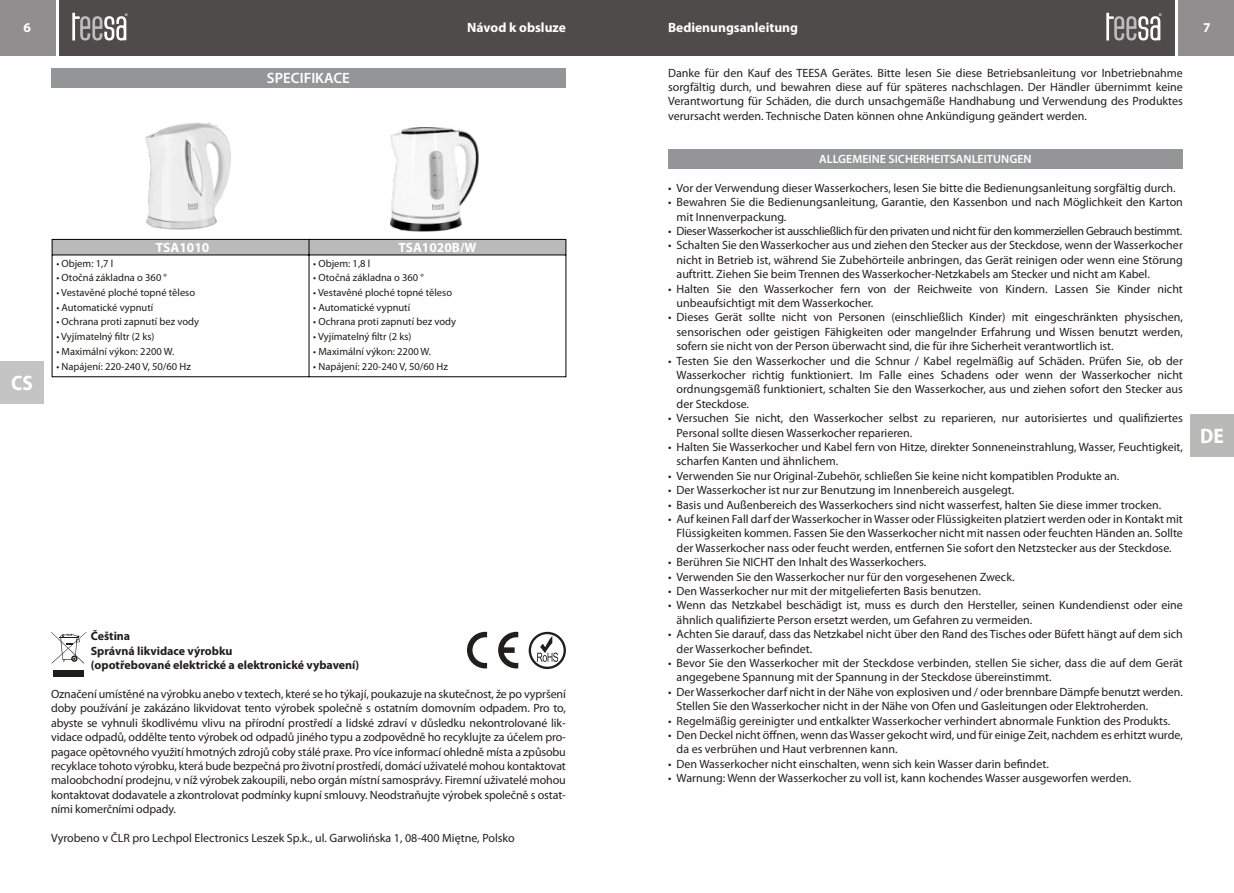
<style>
.page{position:relative;width:1234px;height:893px;background:#fff}
.page>*{position:absolute;margin:0;border:0;box-sizing:border-box;transform-origin:0 0}
.t1{font:700 semi-condensed 21px "Myriad Pro";color:#fff}
.t2{font:600 15px "Myriad Pro";color:#fff}
.t3{font:700 13.5px "Myriad Pro";color:#fff}
.t4{font:12px/14.4px "Myriad Pro";color:#231e1e}
.t5{font:12px "Myriad Pro";letter-spacing:-.03em;color:#231e1e}
.t6{font:700 12px/14.4px "Myriad Pro";color:#231e1e}
.t7{font:600 12px "Myriad Pro";color:#fff}
.t8{font:10.5px "Myriad Pro";color:#1d1d1b}
</style>
<div class="page">
<div style="left:0;top:0;width:55px;height:55px;background:#918e8f"></div>
<div style="left:60px;top:0;width:557px;height:55px;background:#4f4b4b"></div>
<svg style="left:72px;top:13px;width:56px;height:28px"></svg>
<div style="left:0;top:362px;width:44px;height:42px;background:#c4c4c4"></div>
<div style="left:668px;top:149px;width:514px;height:19px;background:#949597"></div>
<div style="left:1178px;top:0;width:55px;height:55px;background:#918e8f"></div>
<div style="left:617px;top:0;width:557px;height:55px;background:#4f4b4b"></div>
<svg style="left:1106px;top:13px;width:55px;height:28px"></svg>
<div style="left:1189px;top:414px;width:44px;height:43px;background:#b9b9b8"></div>
<div style="left:51px;top:68px;width:515px;height:20px;background:#949597"></div>
<div style="left:52px;top:239px;width:514px;height:16px;background:#bababa"></div>
<hr style="left:52px;top:239px;width:1px;height:138px;background:#000">
<hr style="left:565px;top:239px;width:1px;height:138px;background:#000">
<hr style="left:308px;top:239px;width:1px;height:138px;background:#000">
<hr style="left:52px;top:239px;width:514px;height:1px;background:#000">
<hr style="left:52px;top:255px;width:514px;height:1px;background:#000">
<hr style="left:52px;top:376px;width:514px;height:1px;background:#000">
<svg style="left:528px;top:632px;width:38px;height:37px"></svg>
<svg style="left:467px;top:632px;width:20px;height:36px"></svg>
<svg style="left:498px;top:632px;width:20px;height:36px"></svg>
<img style="left:159px;top:228px;width:43px;height:2px">
<img style="left:145px;top:123px;width:85px;height:105px">
<svg style="left:188px;top:204px;width:10px;height:5px"></svg>
<img style="left:390px;top:219px;width:51px;height:13px">
<img style="left:391px;top:127px;width:87px;height:104px">
<svg style="left:433px;top:204px;width:10px;height:6px"></svg>
<div style="left:53px;top:670px;width:31px;height:6px;background:#1d1d1b"></div>
<svg style="left:51px;top:632px;width:35px;height:32px"></svg>
<p class="t3" style="left:23px;top:22px;width:9px">6</p>
<p class="t3" style="left:436px;top:22px;width:131px">Bedienungsanleitung</p>
<p class="t3" style="left:668px;top:22px;width:131px">Bedienungsanleitung</p>
<p class="t3" style="left:1202px;top:22px;width:9px">7</p>
<p class="t3" style="left:467px;top:22px;width:100px">Návod k obsluze</p>
<p class="t3" style="left:668px;top:22px;width:93px">Návod k obsluz</p>
<p class="t2" style="left:267px;top:72px;width:84px">SPECIFIKACE</p>
<h1 class="t1" style="left:11px;top:374px;width:23px">CS</h1>
<p class="t3" style="left:156px;top:242px;width:55px">TSA1010</p>
<p class="t3" style="left:398px;top:242px;width:80px">TSA1020B/W</p>
<p class="t8" style="left:56px;top:259px;width:59px">• Objem: 1,7 l</p>
<p class="t8" style="left:56px;top:273px;width:112px">• Otočná základna o 360 °</p>
<p class="t8" style="left:56px;top:288px;width:140px">• Vestavěné ploché topné těleso</p>
<p class="t8" style="left:56px;top:303px;width:98px">• Automatické vypnutí</p>
<p class="t8" style="left:56px;top:318px;width:144px">• Ochrana proti zapnutí bez vody</p>
<p class="t8" style="left:56px;top:332px;width:100px">• Vyjímatelný filtr (2 ks)</p>
<p class="t8" style="left:56px;top:347px;width:119px">• Maximální výkon: 2200 W.</p>
<p class="t8" style="left:56px;top:362px;width:136px">• Napájení: 220-240 V, 50/60 Hz</p>
<p class="t8" style="left:313px;top:259px;width:59px">• Objem: 1,8 l</p>
<p class="t8" style="left:313px;top:273px;width:112px">• Otočná základna o 360 °</p>
<p class="t8" style="left:313px;top:288px;width:140px">• Vestavěné ploché topné těleso</p>
<p class="t8" style="left:313px;top:303px;width:98px">• Automatické vypnutí</p>
<p class="t8" style="left:313px;top:318px;width:144px">• Ochrana proti zapnutí bez vody</p>
<p class="t8" style="left:313px;top:332px;width:100px">• Vyjímatelný filtr (2 ks)</p>
<p class="t8" style="left:313px;top:347px;width:119px">• Maximální výkon: 2200 W.</p>
<p class="t8" style="left:313px;top:362px;width:136px">• Napájení: 220-240 V, 50/60 Hz</p>
<p class="t6" style="left:91px;top:630px;width:270px">Čeština<br>Správná likvidace výrobku<br>(opotřebované elektrické a elektronické vybavení)</p>
<p class="t4" style="left:51px;top:688px;width:516px;text-align:justify">Označení umístěné na výrobku anebo v textech, které se ho týkají, poukazuje na skutečnost, že po vypršení doby používání je zakázáno likvidovat tento výrobek společně s ostatním domovním odpadem. Pro to, abyste se vyhnuli škodlivému vlivu na přírodní prostředí a lidské zdraví v důsledku nekontrolované lik&shy;vidace odpadů, oddělte tento výrobek od odpadů jiného typu a zodpovědně ho recyklujte za účelem pro&shy;pagace opětovného využití hmotných zdrojů coby stálé praxe. Pro více informací ohledně místa a způsobu recyklace tohoto výrobku, která bude bezpečná pro životní prostředí, domácí uživatelé mohou kontaktovat maloobchodní prodejnu, v níž výrobek zakoupili, nebo orgán místní samosprávy. Firemní uživatelé mohou kontaktovat dodavatele a zkontrolovat podmínky kupní smlouvy. Neodstraňujte výrobek společně s ostat&shy;ními komerčními odpady.</p>
<p class="t4" style="left:51px;top:832px;width:465px">Vyrobeno v ČLR pro Lechpol Electronics Leszek Sp.k., ul. Garwolińska 1, 08-400 Miętne, Polsko</p>
<p class="t4" style="left:668px;top:66px;width:516px;text-align:justify">Danke für den Kauf des TEESA Gerätes. Bitte lesen Sie diese Betriebsanleitung vor Inbetriebnahme sorgfältig durch, und bewahren diese auf für späteres nachschlagen. Der Händler übernimmt keine Verantwortung für Schäden, die durch unsachgemäße Handhabung und Verwendung des Produktes verursacht werden. Technische Daten können ohne Ankündigung geändert werden.</p>
<p class="t7" style="left:819px;top:154px;width:214px">ALLGEMEINE SICHERHEITSANLEITUNGEN</p>
<p class="t4" style="left:668px;top:182px;width:509px">• Vor der Verwendung dieser Wasserkochers, lesen Sie bitte die Bedienungsanleitung sorgfältig durch.</p>
<p class="t4" style="left:676px;top:196px;width:507px;text-indent:-9px">• Bewahren Sie die Bedienungsanleitung, Garantie, den Kassenbon und nach Möglichkeit den Karton mit Innenverpackung.</p>
<p class="t5" style="left:668px;top:226px;width:515px">• DieserWasserkocher ist ausschließlich für den privaten und nicht für den kommerziellen Gebrauch bestimmt.</p>
<p class="t4" style="left:676px;top:239px;width:507px;text-align:justify;text-indent:-9px">• Schalten Sie den Wasserkocher aus und ziehen den Stecker aus der Steckdose, wenn der Wasserkocher nicht in Betrieb ist, während Sie Zubehörteile anbringen, das Gerät reinigen oder wenn eine Störung auftritt. Ziehen Sie beim Trennen des Wasserkocher-Netzkabels am Stecker und nicht am Kabel.</p>
<p class="t4" style="left:676px;top:282px;width:507px;text-indent:-9px">• Halten Sie den Wasserkocher fern von der Reichweite von Kindern. Lassen Sie Kinder nicht unbeaufsichtigt mit dem Wasserkocher.</p>
<p class="t4" style="left:676px;top:311px;width:507px;text-align:justify;text-indent:-9px">• Dieses Gerät sollte nicht von Personen (einschließlich Kinder) mit eingeschränkten physischen, sensorischen oder geistigen Fähigkeiten oder mangelnder Erfahrung und Wissen benutzt werden, sofern sie nicht von der Person überwacht sind, die für ihre Sicherheit verantwortlich ist.</p>
<p class="t4" style="left:676px;top:354px;width:507px;text-align:justify;text-indent:-9px">• Testen Sie den Wasserkocher und die Schnur / Kabel regelmäßig auf Schäden. Prüfen Sie, ob der Wasserkocher richtig funktioniert. Im Falle eines Schadens oder wenn der Wasserkocher nicht ordnungsgemäß funktioniert, schalten Sie den Wasserkocher, aus und ziehen sofort den Stecker aus der Steckdose.</p>
<p class="t4" style="left:676px;top:412px;width:507px;text-indent:-9px">• Versuchen Sie nicht, den Wasserkocher selbst zu reparieren, nur autorisiertes und qualifiziertes<br>Personal sollte diesen Wasserkocher reparieren.</p>
<p class="t4" style="left:676px;top:441px;width:507px;text-indent:-9px">• Halten Sie Wasserkocher und Kabel fern von Hitze, direkter Sonneneinstrahlung, Wasser, Feuchtigkeit, scharfen Kanten und ähnlichem.</p>
<p class="t4" style="left:668px;top:470px;width:453px">• Verwenden Sie nur Original-Zubehör, schließen Sie keine nicht kompatiblen Produkte an.</p>
<p class="t4" style="left:668px;top:484px;width:348px">• Der Wasserkocher ist nur zur Benutzung im Innenbereich ausgelegt.</p>
<p class="t4" style="left:668px;top:498px;width:494px">• Basis und Außenbereich des Wasserkochers sind nicht wasserfest, halten Sie diese immer trocken.</p>
<p class="t4" style="left:676px;top:513px;width:507px;text-align:justify;text-indent:-9px">• Auf keinen Fall darf derWasserkocher inWasser oder Flüssigkeiten platziert werden oder in Kontakt mit Flüssigkeiten kommen. Fassen Sie den Wasserkocher nicht mit nassen oder feuchten Händen an. Sollte der Wasserkocher nass oder feucht werden, entfernen Sie sofort den Netzstecker aus der Steckdose.</p>
<p class="t4" style="left:668px;top:556px;width:260px">• Berühren Sie NICHT den Inhalt des Wasserkochers.</p>
<p class="t4" style="left:668px;top:570px;width:348px">• Verwenden Sie den Wasserkocher nur für den vorgesehenen Zweck.</p>
<p class="t4" style="left:668px;top:585px;width:314px">• Den Wasserkocher nur mit der mitgelieferten Basis benutzen.</p>
<p class="t4" style="left:676px;top:599px;width:507px;text-indent:-9px">• Wenn das Netzkabel beschädigt ist, muss es durch den Hersteller, seinen Kundendienst oder eine ähnlich qualifizierte Person ersetzt werden, um Gefahren zu vermeiden.</p>
<p class="t4" style="left:676px;top:628px;width:507px;text-indent:-9px">• Achten Sie darauf, dass das Netzkabel nicht über den Rand des Tisches oder Büfett hängt auf dem sich der Wasserkocher befindet.</p>
<p class="t4" style="left:676px;top:657px;width:507px;text-indent:-9px">• Bevor Sie den Wasserkocher mit der Steckdose verbinden, stellen Sie sicher, dass die auf dem Gerät angegebene Spannung mit der Spannung in der Steckdose übereinstimmt.</p>
<p class="t4" style="left:676px;top:686px;width:507px;text-indent:-9px">• DerWasserkocher darf nicht in der Nähe von explosiven und / oder brennbare Dämpfe benutzt werden.<br>Stellen Sie den Wasserkocher nicht in der Nähe von Ofen und Gasleitungen oder Elektroherden.</p>
<p class="t4" style="left:668px;top:714px;width:503px">• Regelmäßig gereinigter und entkalkter Wasserkocher verhindert abnormale Funktion des Produkts.</p>
<p class="t4" style="left:676px;top:729px;width:507px;text-indent:-9px">• Den Deckel nicht öffnen, wenn dasWasser gekocht wird, und für einige Zeit, nachdem es erhitzt wurde, da es verbrühen und Haut verbrennen kann.</p>
<p class="t4" style="left:668px;top:758px;width:382px">• Den Wasserkocher nicht einschalten, wenn sich kein Wasser darin befindet.</p>
<p class="t4" style="left:668px;top:772px;width:464px">• Warnung: Wenn der Wasserkocher zu voll ist, kann kochendes Wasser ausgeworfen werden.</p>
<h1 class="t1" style="left:1199px;top:427px;width:25px">DE</h1>
</div>
